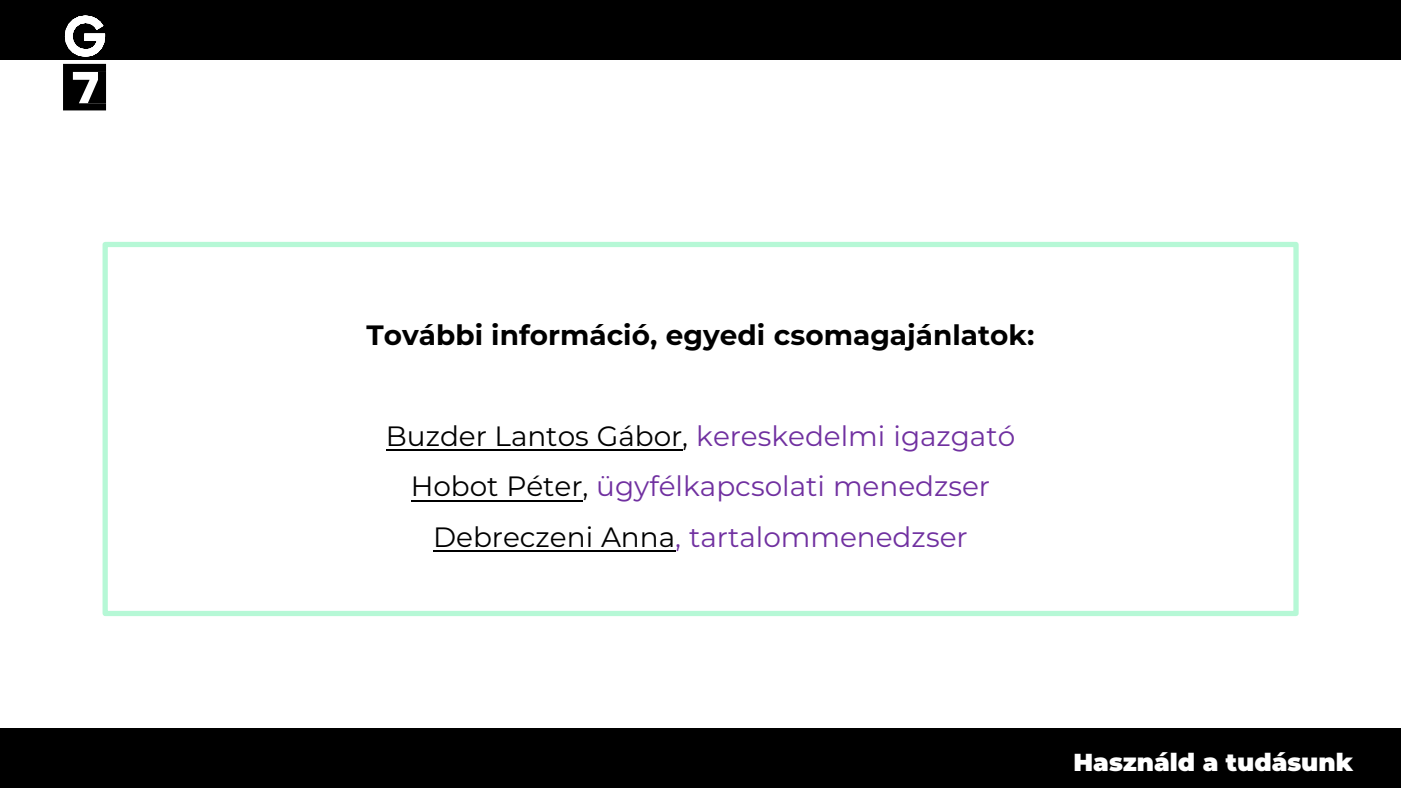
<style>
.page{position:relative;width:1401px;height:788px;background:#fff}
.page>*{position:absolute;margin:0;border:0;box-sizing:border-box;transform-origin:0 0}
.t1{font:28px/50.4px "Montserrat";color:#7030a0;text-align:center}
.t2{font:700 28px "Montserrat";color:#000}
.t3{font:900 24.5px "Montserrat";color:#fff}
.s1{color:#000}
</style>
<div class="page">
<div style="left:0;top:728px;width:1400px;height:60px;background:#000"></div>
<div style="left:0;top:0;width:1400px;height:59px;background:#000"></div>
<svg style="left:63px;top:64px;width:43px;height:46px"></svg>
<svg style="left:65px;top:16px;width:40px;height:41px"></svg>
<div style="left:102px;top:242px;width:1196px;height:374px;border:5px solid #b6f8d6"></div>
<hr style="left:386px;top:449px;width:296px;height:2px;background:#000">
<hr style="left:411px;top:499px;width:171px;height:2px;background:#000">
<hr style="left:433px;top:550px;width:242px;height:2px;background:#000">
<p class="t2" style="left:366px;top:315px;width:669px">További információ, egyedi csomagajánlatok:</p>
<p class="t1" style="left:386px;top:410px;width:631px"><span class="s1">Buzder Lantos Gábor,</span> kereskedelmi igazgató<br><span class="s1">Hobot Péter,</span> ügyfélkapcsolati menedzser<br><span class="s1">Debreczeni Anna</span>, tartalommenedzser</p>
<p class="t3" style="left:1073px;top:743px;width:281px">Használd a tudásunk</p>
</div>
